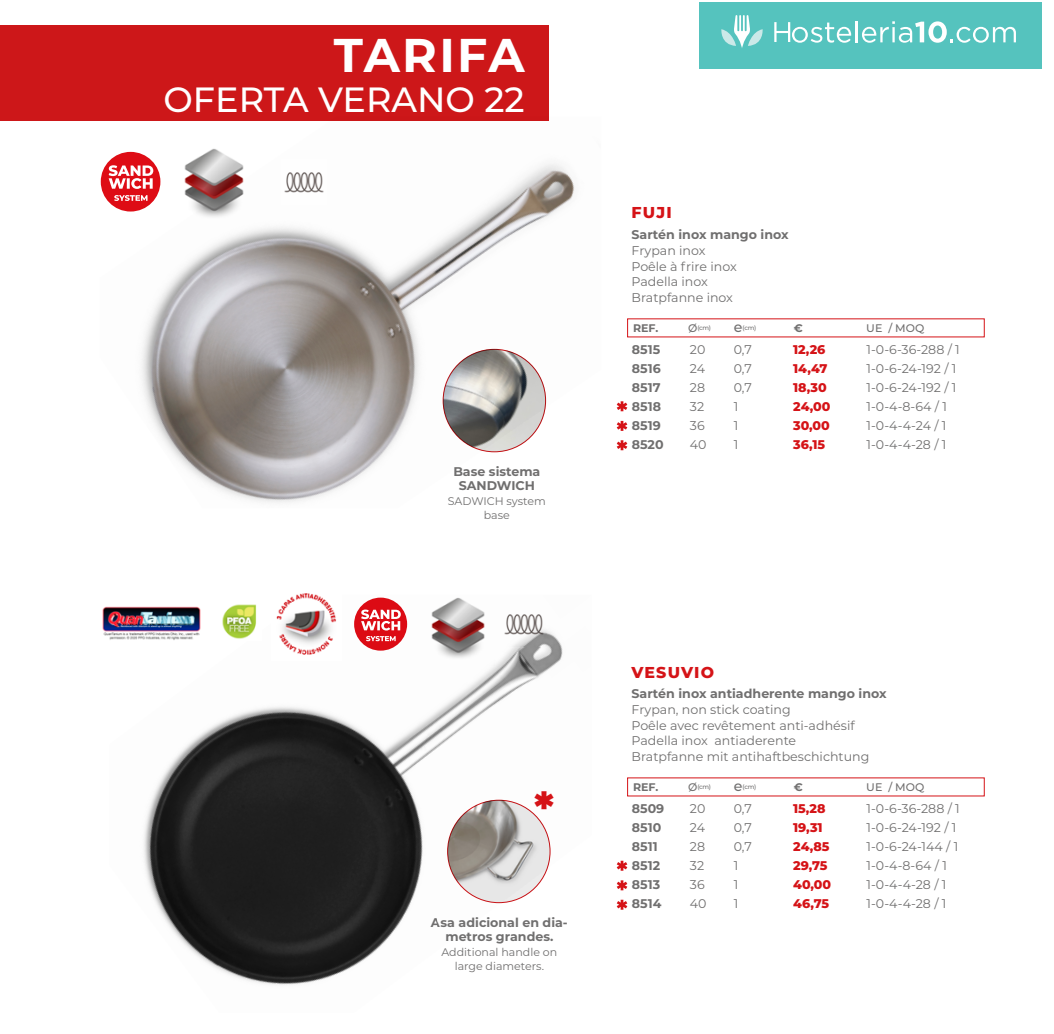
<style>
.page{position:relative;width:1054px;height:1034px;background:#fff}
.page>*{position:absolute;margin:0;border:0;box-sizing:border-box;transform-origin:0 0}
.t1{font:700 47.25px "Montserrat";letter-spacing:.05em;color:#fff}
.t2{font:800 44.1px "Montserrat";color:#d51317}
.t3{font:500 35px "Montserrat";color:#fff}
.t4{font:800 15.75px "Montserrat";letter-spacing:.075em;color:#d51317}
.t5{font:500 14.17px "Montserrat";color:#706f6f}
.t6{font:12.6px/18.9px "Montserrat";color:#706f6f}
.t7{font:700 12.6px/18.9px "Montserrat";color:#706f6f;text-align:center}
.t8{font:800 12.6px/18.9px "Montserrat";color:#d51317}
.t9{font:11.03px/14.2px "Montserrat";color:#706f6f;text-align:center}
.t10{font:500 11.03px "Montserrat";color:#706f6f}
.t11{font:700 11.03px "Montserrat";color:#706f6f}
.t12{font:500 6.3px "Montserrat";letter-spacing:-.05em;color:#706f6f}
.s1{font-size:11.03px}
</style>
<div class="page">
<img style="left:144px;top:608px;width:419px;height:377px">
<img style="left:100px;top:116px;width:475px;height:387px">
<img style="left:424px;top:597px;width:69px;height:67px">
<img style="left:447px;top:799px;width:103px;height:103px">
<img style="left:443px;top:349px;width:102px;height:102px">
<img style="left:102px;top:606px;width:100px;height:35px">
<img style="left:220px;top:604px;width:41px;height:36px">
<img style="left:502px;top:608px;width:44px;height:38px">
<img style="left:271px;top:593px;width:70px;height:66px">
<img style="left:175px;top:142px;width:78px;height:82px">
<img style="left:281px;top:159px;width:45px;height:45px">
<div style="left:101px;top:152px;width:59px;height:59px;background:#de0c15;border-radius:50%"></div>
<svg style="left:114px;top:195px;width:33px;height:6px"></svg>
<svg style="left:109px;top:165px;width:44px;height:24px"></svg>
<div style="left:354px;top:597px;width:53px;height:53px;background:#de0c15;border-radius:50%"></div>
<svg style="left:361px;top:609px;width:39px;height:32px"></svg>
<svg style="left:616px;top:401px;width:11px;height:10px"></svg>
<svg style="left:616px;top:421px;width:11px;height:9px"></svg>
<svg style="left:616px;top:440px;width:11px;height:10px"></svg>
<svg style="left:616px;top:860px;width:11px;height:10px"></svg>
<svg style="left:616px;top:880px;width:11px;height:10px"></svg>
<svg style="left:616px;top:899px;width:11px;height:10px"></svg>
<div style="left:0;top:25px;width:548px;height:96px;background:#cd1719"></div>
<div style="left:699px;top:2px;width:342px;height:66px;background:#55c3be"></div>
<svg style="left:774px;top:22px;width:76px;height:21px"></svg>
<hr style="left:855px;top:21px;width:2px;height:21px;background:#fff">
<svg style="left:862px;top:21px;width:153px;height:22px"></svg>
<svg style="left:721px;top:15px;width:42px;height:33px"></svg>
<h1 class="t1" style="left:333px;top:21px;width:192px">TARIFA</h1>
<h3 class="t3" style="left:163px;top:75px;width:362px">OFERTA VERANO 22</h3>
<p class="t7" style="left:453px;top:464px;width:89px;line-height:14.2px">Base sistema<br>SANDWICH</p>
<p class="t9" style="left:447px;top:493px;width:99px">SADWICH system base</p>
<h2 class="t2" style="left:534px;top:776px;width:21px">*</h2>
<p class="t7" style="left:431px;top:914px;width:138px;line-height:14.2px">Asa adicional en dia&shy;metros grandes.</p>
<p class="t9" style="left:441px;top:943px;width:117px">Additional handle on large diameters.</p>
<p class="t4" style="left:631px;top:201px;width:42px">FUJI</p>
<p class="t7" style="left:631px;top:224px;width:159px">Sartén inox mango inox</p>
<p class="t6" style="left:631px;top:242px;width:107px;line-height:15.8px">Frypan inox<br>Poêle à frire inox<br>Padella inox<br>Bratpfanne inox</p>
<p class="t11" style="left:633px;top:320px;width:27px">REF.</p>
<p class="t12" style="left:688px;top:323px;width:24px"><span class="s1">Ø</span>(cm)</p>
<p class="t5" style="left:733px;top:317px;width:10px">e</p>
<p class="t12" style="left:742px;top:323px;width:15px">(cm)</p>
<p class="t11" style="left:793px;top:320px;width:11px">€</p>
<p class="t10" style="left:866px;top:320px;width:59px">UE / MOQ</p>
<p class="t7" style="left:631px;top:340px;width:33px;text-align:left">8515<br>8516<br>8517<br>8518<br>8519<br>8520</p>
<p class="t6" style="left:689px;top:339px;width:18px">20<br>24<br>28<br>32<br>36<br>40</p>
<p class="t6" style="left:733px;top:339px;width:20px">0,7<br>0,7<br>0,7<br>1<br>1<br>1</p>
<p class="t6" style="left:866px;top:340px;width:95px">1-0-6-36-288 / 1<br>1-0-6-24-192 / 1<br>1-0-6-24-192 / 1<br>1-0-4-8-64 / 1<br>1-0-4-4-24 / 1<br>1-0-4-4-28 / 1</p>
<p class="t8" style="left:793px;top:339px;width:39px">12,26<br>14,47<br>18,30<br>24,00<br>30,00<br>36,15</p>
<p class="t4" style="left:631px;top:660px;width:84px">VESUVIO</p>
<p class="t7" style="left:631px;top:683px;width:256px">Sartén inox antiadherente mango inox</p>
<p class="t6" style="left:631px;top:700px;width:239px;line-height:15.8px">Frypan, non stick coating<br>Poêle avec revêtement anti-adhésif<br>Padella inox antiaderente<br>Bratpfanne mit antihaftbeschichtung</p>
<p class="t11" style="left:633px;top:778px;width:27px">REF.</p>
<p class="t12" style="left:688px;top:782px;width:24px"><span class="s1">Ø</span>(cm)</p>
<p class="t5" style="left:733px;top:775px;width:10px">e</p>
<p class="t12" style="left:742px;top:782px;width:15px">(cm)</p>
<p class="t11" style="left:793px;top:778px;width:11px">€</p>
<p class="t10" style="left:866px;top:778px;width:59px">UE / MOQ</p>
<p class="t7" style="left:631px;top:798px;width:34px;text-align:left">8509<br>8510<br>8511<br>8512<br>8513<br>8514</p>
<p class="t6" style="left:689px;top:798px;width:18px">20<br>24<br>28<br>32<br>36<br>40</p>
<p class="t6" style="left:733px;top:798px;width:20px">0,7<br>0,7<br>0,7<br>1<br>1<br>1</p>
<p class="t6" style="left:866px;top:798px;width:95px">1-0-6-36-288 / 1<br>1-0-6-24-192 / 1<br>1-0-6-24-144 / 1<br>1-0-4-8-64 / 1<br>1-0-4-4-28 / 1<br>1-0-4-4-28 / 1</p>
<p class="t8" style="left:793px;top:798px;width:39px">15,28<br>19,31<br>24,85<br>29,75<br>40,00<br>46,75</p>
</div>
